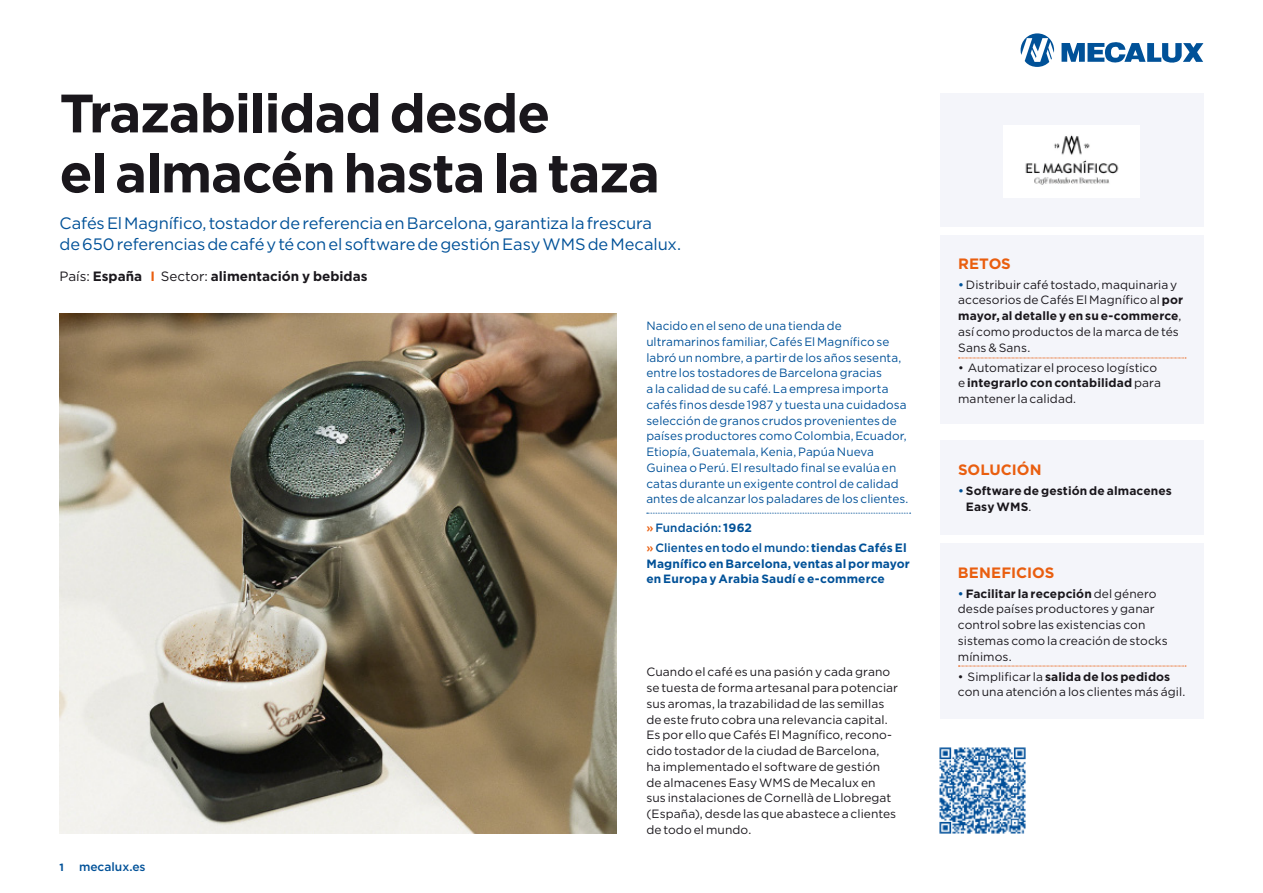
<style>
.page{position:relative;width:1263px;height:893px;background:#fff}
.page>*{position:absolute;margin:0;border:0;box-sizing:border-box;transform-origin:0 0}
.t1{font:700 54px/60px "Gotham";letter-spacing:-.025em;color:#1a171c}
.t2{font:16.5px/21px "Gotham";letter-spacing:-.01em;color:#005198}
.t3{font:700 15px "Gotham";color:#e95e0f}
.t4{font:700 13.5px "Gotham";color:#1a171c}
.t5{font:12px/15.8px "Gotham";letter-spacing:.005em;color:#1a171c}
.t6{font:12px/15.8px "Gotham";letter-spacing:.005em;color:#005198}
.t7{font:700 12px/15.8px "Gotham";letter-spacing:.01em;color:#005198}
.t8{font:500 12px/20.1px "Gotham";letter-spacing:.005em;color:#005198}
.t9{font:700 12px/15.8px "Gotham";letter-spacing:.01em;color:#1a171c}
.t10{font:700 10.5px "Gotham";color:#005198}
.s1{font-weight:400}
.s2{color:#e95e0f}
.s3{font-weight:700}
.s4{font-weight:500;color:#005198}
</style>
<div class="page">
<svg style="left:1020px;top:33px;width:34px;height:34px"></svg>
<svg style="left:1061px;top:42px;width:142px;height:21px"></svg>
<div style="left:940px;top:235px;width:263px;height:189px;background:#f4f5fa"></div>
<svg style="left:958px;top:358px;width:228px;height:1px"></svg>
<div style="left:940px;top:94px;width:263px;height:133px;background:#f4f5fa"></div>
<div style="left:940px;top:440px;width:263px;height:95px;background:#f4f5fa"></div>
<div style="left:940px;top:543px;width:263px;height:176px;background:#f4f5fa"></div>
<svg style="left:958px;top:666px;width:228px;height:1px"></svg>
<img style="left:939px;top:747px;width:87px;height:87px">
<img style="left:1004px;top:125px;width:135px;height:72px">
<img style="left:60px;top:313px;width:557px;height:520px">
<svg style="left:647px;top:513px;width:264px;height:1px"></svg>
<h1 class="t1" style="left:60px;top:83px;width:602px">Trazabilidad desde<br>el almacén hasta la taza</h1>
<h2 class="t2" style="left:60px;top:213px;width:623px">Cafés El Magnífico, tostador de referencia en Barcelona, garantiza la frescura<br>de 650 referencias de café y té con el software de gestión Easy WMS de Mecalux.</h2>
<p class="t4" style="left:60px;top:267px;width:309px"><span class="s1">País:</span> España <span class="s2">I</span> <span class="s1">Sector:</span> alimentación y bebidas</p>
<p class="t10" style="left:60px;top:860px;width:6px">1</p>
<p class="t8" style="left:79px;top:856px;width:68px">mecalux.es</p>
<p class="t6" style="left:646px;top:318px;width:264px">Nacido en el seno de una tienda de ultramarinos familiar, Cafés El Magnífico se labró un nombre, a partir de los años sesenta, entre los tostadores de Barcelona gracias<br>a la calidad de su café. La empresa importa cafés finos desde 1987 y tuesta una cuidadosa selección de granos crudos provenientes de países productores como Colombia, Ecuador, Etiopía, Guatemala, Kenia, Papúa Nueva Guinea o Perú. El resultado final se evalúa en catas durante un exigente control de calidad antes de alcanzar los paladares de los clientes.</p>
<p class="t8" style="left:646px;top:517px;width:262px"><span class="s2">»</span> Fundación: <span class="s3">1962<br></span><span class="s2">»</span> Clientes en todo el mundo: <span class="s3">tiendas Cafés El</span></p>
<p class="t7" style="left:646px;top:555px;width:265px">Magnífico en Barcelona, ventas al por mayor en Europa y Arabia Saudí e e-commerce</p>
<p class="t5" style="left:646px;top:664px;width:253px">Cuando el café es una pasión y cada grano se tuesta de forma artesanal para potenciar sus aromas, la trazabilidad de las semillas de este fruto cobra una relevancia capital.<br>Es por ello que Cafés El Magnífico, recono&shy;cido tostador de la ciudad de Barcelona,<br>ha implementado el software de gestión de almacenes Easy WMS de Mecalux en sus instalaciones de Cornellà de Llobregat (España), desde las que abastece a clientes de todo el mundo.</p>
<p class="t3" style="left:958px;top:253px;width:54px">RETOS</p>
<p class="t5" style="left:958px;top:276px;width:226px"><span class="s4">•</span> Distribuir café tostado, maquinaria y accesorios de Cafés El Magnífico al <span class="s3">por mayor, al detalle y en su e-commerce</span>, así como productos de la marca de tés<br>Sans &amp; Sans.</p>
<p class="t5" style="left:958px;top:359px;width:204px">• Automatizar el proceso logístico e <span class="s3">integrarlo con contabilidad</span> para mantener la calidad.</p>
<p class="t3" style="left:958px;top:460px;width:85px">SOLUCIÓN</p>
<p class="t9" style="left:966px;top:483px;width:208px;text-indent:-8px"><span class="s4">•</span> Software de gestión de almacenes<br>Easy WMS<span class="s1">.</span></p>
<p class="t3" style="left:958px;top:562px;width:98px">BENEFICIOS</p>
<p class="t5" style="left:958px;top:585px;width:211px"><span class="s4">•</span><span class="s3">Facilitar la recepción</span> del género desde países productores y ganar control sobre las existencias con sistemas como la creación de stocks mínimos.</p>
<p class="t5" style="left:958px;top:668px;width:229px">• Simplificar la <span class="s3">salida de los pedidos </span>con una atención a los clientes más ágil.</p>
</div>
